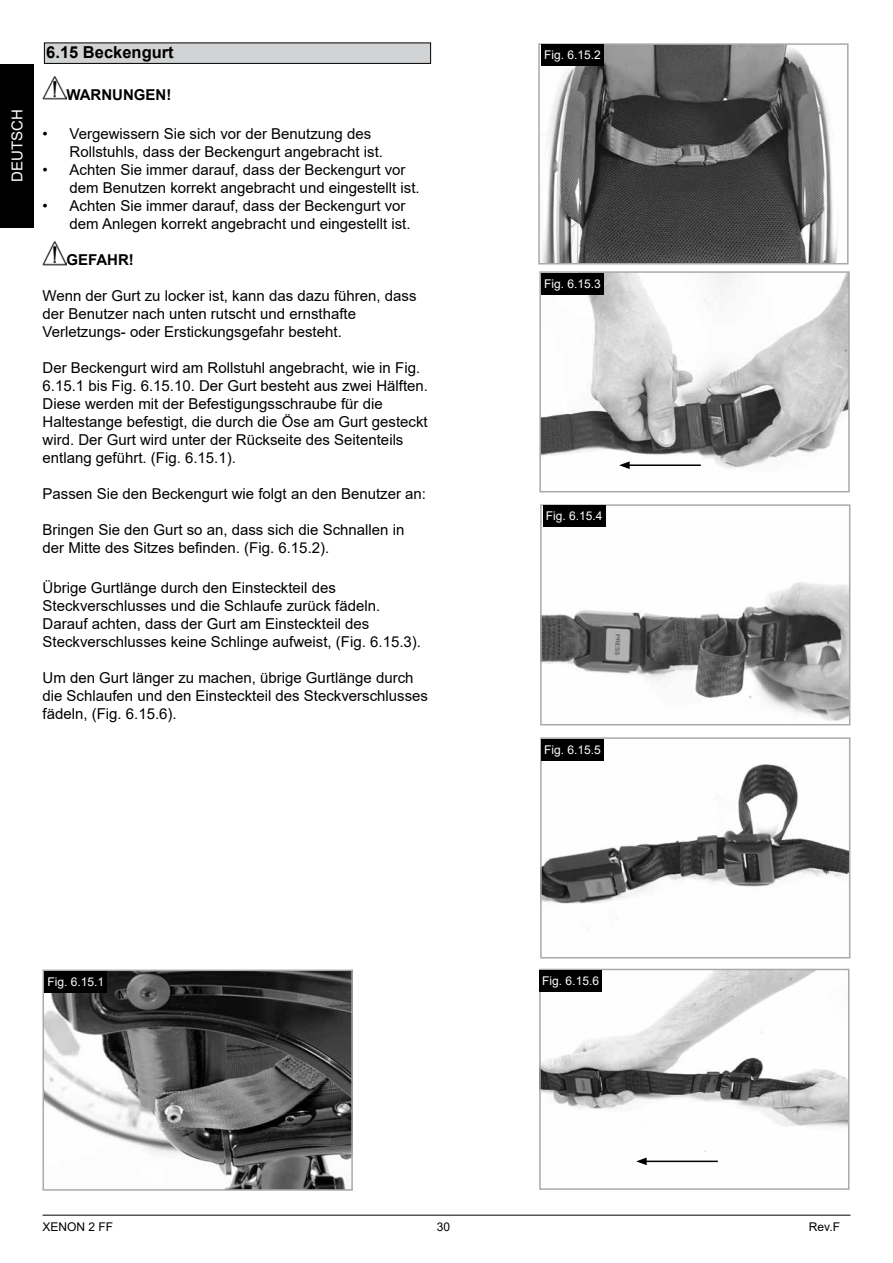
<style>
.page{position:relative;width:893px;height:1263px;background:#fff}
.page>*{position:absolute;margin:0;border:0;box-sizing:border-box;transform-origin:0 0}
.t1{font:700 16.5px "Arial";color:#000}
.t2{font:15px/18px "Arial";color:#000}
.t3{font:700 15px "Arial";color:#000}
.t4{font:15px "Arial";color:#fff}
.t5{font:12px "Arial";color:#fff}
.t6{font:12px "Arial";color:#000}
</style>
<div class="page">
<div style="left:0;top:64px;width:34px;height:163px;background:#000"></div>
<hr style="left:43px;top:1215px;width:807px;height:1px;background:#000">
<div style="left:44px;top:43px;width:387px;height:20px;background:#d1d3d4"></div>
<div style="left:44px;top:43px;width:387px;height:21px;border:1px solid #000"></div>
<img style="left:43px;top:75px;width:23px;height:25px">
<img style="left:43px;top:241px;width:23px;height:24px">
<img style="left:46px;top:972px;width:304px;height:216px">
<div style="left:43px;top:969px;width:310px;height:222px;border:2px solid #a7a9ac"></div>
<div style="left:44px;top:971px;width:63px;height:21px;background:#000"></div>
<img style="left:541px;top:46px;width:297px;height:215px">
<div style="left:538px;top:43px;width:310px;height:221px;border:2px solid #a7a9ac"></div>
<div style="left:541px;top:44px;width:63px;height:21px;background:#000"></div>
<img style="left:543px;top:526px;width:304px;height:195px">
<div style="left:540px;top:504px;width:310px;height:221px;border:2px solid #a7a9ac"></div>
<div style="left:543px;top:505px;width:63px;height:21px;background:#000"></div>
<img style="left:543px;top:760px;width:304px;height:144px">
<div style="left:540px;top:737px;width:310px;height:221px;border:2px solid #a7a9ac"></div>
<div style="left:541px;top:739px;width:63px;height:21px;background:#000"></div>
<img style="left:542px;top:274px;width:305px;height:195px">
<div style="left:539px;top:271px;width:311px;height:221px;border:2px solid #a7a9ac"></div>
<div style="left:541px;top:273px;width:63px;height:21px;background:#000"></div>
<hr style="left:627px;top:464px;width:74px;height:2px;background:#000">
<svg style="left:619px;top:461px;width:11px;height:8px"></svg>
<img style="left:542px;top:972px;width:304px;height:194px">
<div style="left:539px;top:969px;width:310px;height:221px;border:2px solid #a7a9ac"></div>
<div style="left:539px;top:970px;width:63px;height:21px;background:#000"></div>
<hr style="left:644px;top:1160px;width:74px;height:2px;background:#000">
<svg style="left:636px;top:1157px;width:11px;height:8px"></svg>
<p class="t4" style="left:7px;top:182px;width:74px;rotate:-90deg">DEUTSCH</p>
<p class="t1" style="left:46px;top:41px;width:129px">6.15 Beckengurt</p>
<p class="t3" style="left:66px;top:84px;width:106px">WARNUNGEN!</p>
<p class="t2" style="left:70px;top:125px;width:315px;text-indent:-27px">• Vergewissern Sie sich vor der Benutzung des<br>Rollstuhls, dass der Beckengurt angebracht ist.</p>
<p class="t2" style="left:70px;top:161px;width:352px;text-indent:-27px">• Achten Sie immer darauf, dass der Beckengurt vor dem Benutzen korrekt angebracht und eingestellt ist.</p>
<p class="t2" style="left:70px;top:197px;width:343px;text-indent:-27px">• Achten Sie immer darauf, dass der Beckengurt vor dem Anlegen korrekt angebracht und eingestellt ist.</p>
<p class="t3" style="left:66px;top:250px;width:69px">GEFAHR!</p>
<p class="t2" style="left:43px;top:287px;width:376px">Wenn der Gurt zu locker ist, kann das dazu führen, dass der Benutzer nach unten rutscht und ernsthafte<br>Verletzungs- oder Erstickungsgefahr besteht.</p>
<p class="t2" style="left:43px;top:359px;width:387px">Der Beckengurt wird am Rollstuhl angebracht, wie in Fig.<br>6.15.1 bis Fig. 6.15.10. Der Gurt besteht aus zwei Hälften.<br>Diese werden mit der Befestigungsschraube für die Haltestange befestigt, die durch die Öse am Gurt gesteckt wird. Der Gurt wird unter der Rückseite des Seitenteils entlang geführt. (Fig. 6.15.1).</p>
<p class="t2" style="left:43px;top:485px;width:385px">Passen Sie den Beckengurt wie folgt an den Benutzer an:</p>
<p class="t2" style="left:43px;top:521px;width:363px">Bringen Sie den Gurt so an, dass sich die Schnallen in der Mitte des Sitzes befinden. (Fig. 6.15.2).</p>
<p class="t2" style="left:43px;top:579px;width:380px">Übrige Gurtlänge durch den Einsteckteil des Steckverschlusses und die Schlaufe zurück fädeln.<br>Darauf achten, dass der Gurt am Einsteckteil des Steckverschlusses keine Schlinge aufweist, (Fig. 6.15.3).</p>
<p class="t2" style="left:43px;top:669px;width:387px">Um den Gurt länger zu machen, übrige Gurtlänge durch die Schlaufen und den Einsteckteil des Steckverschlusses fädeln, (Fig. 6.15.6).</p>
<p class="t5" style="left:47px;top:974px;width:58px">Fig. 6.15.1</p>
<p class="t5" style="left:544px;top:47px;width:58px">Fig. 6.15.2</p>
<p class="t5" style="left:544px;top:275px;width:58px">Fig. 6.15.3</p>
<p class="t5" style="left:546px;top:508px;width:58px">Fig. 6.15.4</p>
<p class="t5" style="left:544px;top:741px;width:58px">Fig. 6.15.5</p>
<p class="t5" style="left:542px;top:973px;width:58px">Fig. 6.15.6</p>
<p class="t6" style="left:43px;top:1219px;width:72px">XENON 2 FF</p>
<p class="t6" style="left:437px;top:1219px;width:15px">30</p>
<p class="t6" style="left:809px;top:1219px;width:33px">Rev.F</p>
</div>
